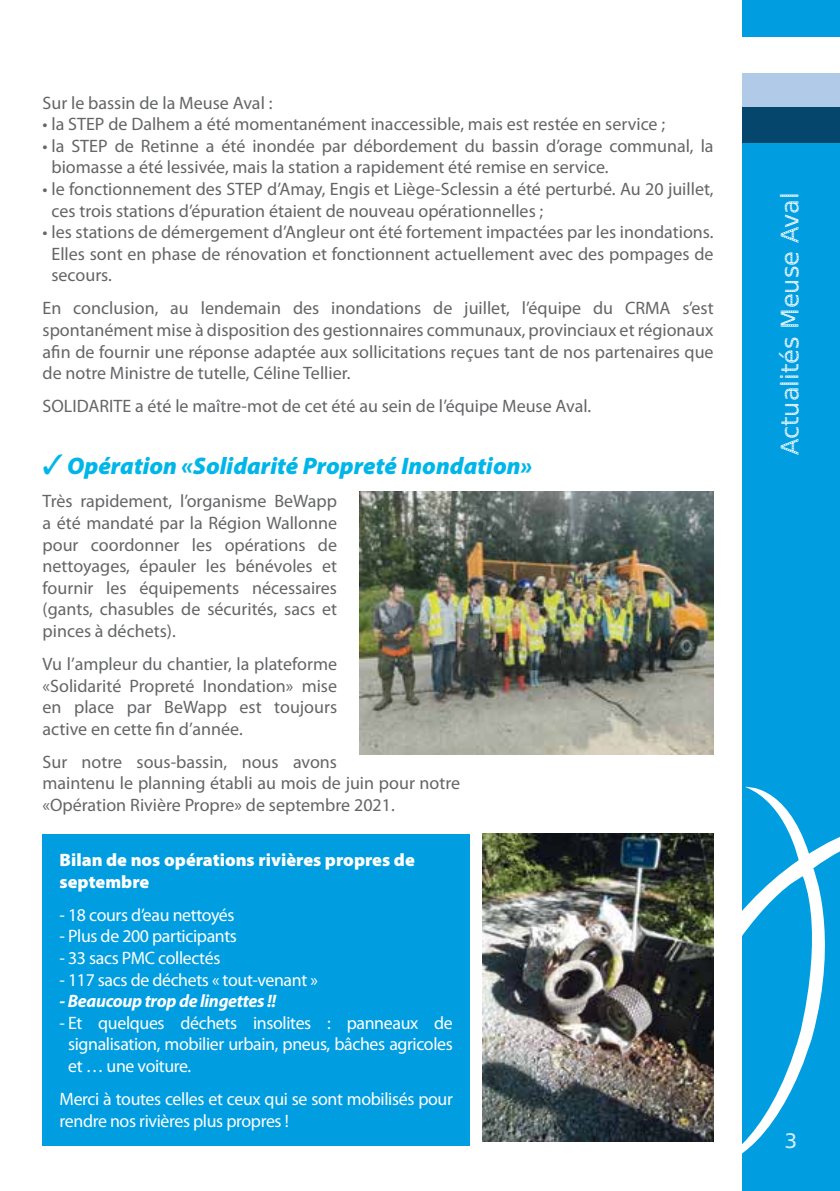
<style>
.page{position:relative;width:840px;height:1191px;background:#fff}
.page>*{position:absolute;margin:0;border:0;box-sizing:border-box;transform-origin:0 0}
.t1{font:italic 900 24px "Myriad Pro";color:#00b6e8}
.t2{font:24px "Spranq eco sans";color:#fff}
.t3{font:20px "Spranq eco sans";color:#fff}
.t4{font:18px/21.6px "Myriad Pro";color:#646567;text-align:justify}
.t5{font:18px/21.6px "Myriad Pro";letter-spacing:-.02em;color:#fff;text-align:justify}
.t6{font:900 18px/21.6px "Myriad Pro";color:#fff}
.t7{font:italic 700 18px "Myriad Pro";letter-spacing:-.02em;color:#fff}
</style>
<div class="page">
<div style="left:741px;top:0;width:98px;height:1191px;background:#009ee0"></div>
<svg style="left:741px;top:782px;width:98px;height:386px"></svg>
<div style="left:741px;top:107px;width:98px;height:36px;background:#04466c"></div>
<div style="left:741px;top:72px;width:98px;height:35px;background:#b1cae7"></div>
<div style="left:741px;top:37px;width:98px;height:36px;background:#fff"></div>
<img style="left:482px;top:833px;width:231px;height:308px">
<img style="left:359px;top:492px;width:354px;height:262px">
<div style="left:43px;top:833px;width:426px;height:312px;background:#009ee0"></div>
<p class="t4" style="left:43px;top:91px;width:231px">Sur le bassin de la Meuse Aval :</p>
<p class="t4" style="left:43px;top:113px;width:623px">• la STEP de Dalhem a été momentanément inaccessible, mais est restée en service ;</p>
<p class="t4" style="left:51px;top:135px;width:663px;text-indent:-9px">• la STEP de Retinne a été inondée par débordement du bassin d’orage communal, la biomasse a été lessivée, mais la station a rapidement été remise en service.</p>
<p class="t4" style="left:51px;top:178px;width:663px;text-indent:-9px">• le fonctionnement des STEP d’Amay, Engis et Liège-Sclessin a été perturbé. Au 20 juillet, ces trois stations d’épuration étaient de nouveau opérationnelles ;</p>
<p class="t4" style="left:51px;top:221px;width:663px;text-indent:-9px">• les stations de démergement d’Angleur ont été fortement impactées par les inondations.<br>Elles sont en phase de rénovation et fonctionnent actuellement avec des pompages de secours.</p>
<p class="t4" style="left:43px;top:297px;width:672px">En conclusion, au lendemain des inondations de juillet, l’équipe du CRMA s’est spontanément mise à disposition des gestionnaires communaux, provinciaux et régionaux afin de fournir une réponse adaptée aux sollicitations reçues tant de nos partenaires que de notre Ministre de tutelle, Céline Tellier.</p>
<p class="t4" style="left:43px;top:395px;width:550px">SOLIDARITE a été le maître-mot de cet été au sein de l’équipe Meuse Aval.</p>
<h1 class="t1" style="left:43px;top:450px;width:491px">✓Opération «Solidarité Propreté Inondation»</h1>
<p class="t4" style="left:43px;top:490px;width:296px">Très rapidement, l’organisme BeWapp a été mandaté par la Région Wallonne pour coordonner les opérations de nettoyages, épauler les bénévoles et fournir les équipements nécessaires (gants, chasubles de sécurités, sacs et pinces à déchets).</p>
<p class="t4" style="left:43px;top:653px;width:296px">Vu l’ampleur du chantier, la plateforme «Solidarité Propreté Inondation» mise en place par BeWapp est toujours active en cette fin d’année.</p>
<p class="t4" style="left:43px;top:750px;width:419px;text-align:left">Sur notre sous-bassin, nous avons<br>maintenu le planning établi au mois de juin pour notre «Opération Rivière Propre» de septembre 2021.</p>
<p class="t6" style="left:60px;top:848px;width:356px">Bilan de nos opérations rivières propres de septembre</p>
<p class="t5" style="left:60px;top:903px;width:176px">- 18 cours d’eau nettoyés</p>
<p class="t5" style="left:60px;top:925px;width:179px">- Plus de 200 participants</p>
<p class="t5" style="left:60px;top:947px;width:162px">- 33 sacs PMC collectés</p>
<p class="t5" style="left:60px;top:968px;width:259px">- 117 sacs de déchets « tout-venant »</p>
<p class="t7" style="left:60px;top:989px;width:218px">- Beaucoup trop de lingettes !!</p>
<p class="t5" style="left:68px;top:1011px;width:386px;text-indent:-9px">- Et quelques déchets insolites : panneaux de signalisation, mobilier urbain, pneus, bâches agricoles et … une voiture.</p>
<p class="t5" style="left:60px;top:1087px;width:394px">Merci à toutes celles et ceux qui se sont mobilisés pour rendre nos rivières plus propres !</p>
<h1 class="t2" style="left:774px;top:455px;width:264px;rotate:-90deg">Actualités Meuse Aval</h1>
<p class="t3" style="left:784px;top:1128px;width:14px">3</p>
</div>
